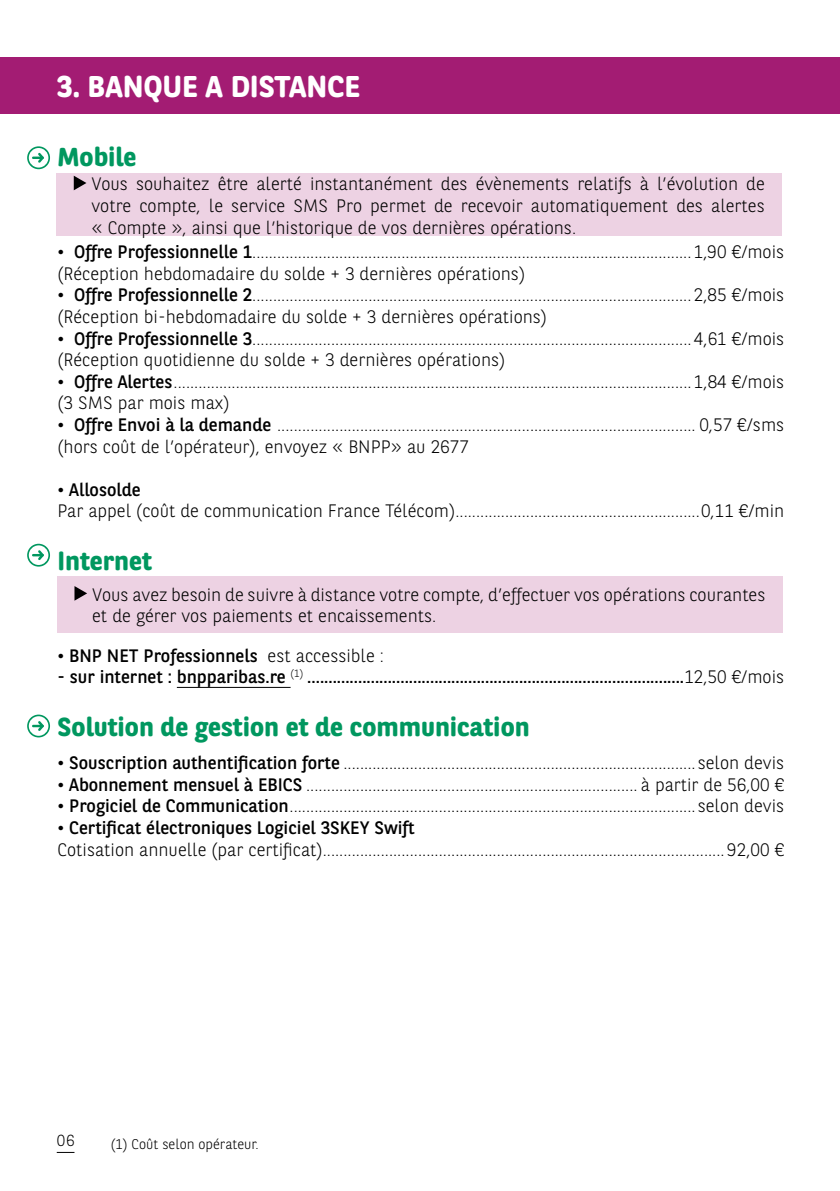
<style>
.page{position:relative;width:840px;height:1191px;background:#fff}
.page>*{position:absolute;margin:0;border:0;box-sizing:border-box;transform-origin:0 0}
.t1{font:700 30px "BNPP Rounded";color:#fff}
.t2{font:700 26px "BNPP Rounded";color:#00975f}
.t3{font:300 18px/21.6px "BNPP Sans";color:#000}
.t4{font:18px "BNPP Sans";color:#000}
.t5{font:300 16px "BNPP Sans";color:#000}
.t6{font:300 14px "BNPP Sans";color:#000}
.s1{font-weight:400}
.s2{font-weight:300}
</style>
<div class="page">
<svg style="left:57px;top:1152px;width:17px;height:1px"></svg>
<div style="left:0;top:57px;width:839px;height:56px;background:#a31c73"></div>
<hr style="left:177px;top:687px;width:113px;height:1px;background:#000">
<svg style="left:27px;top:146px;width:23px;height:23px"></svg>
<svg style="left:27px;top:544px;width:23px;height:22px"></svg>
<svg style="left:27px;top:714px;width:23px;height:23px"></svg>
<div style="left:57px;top:173px;width:724px;height:63px;background:#edd2e3"></div>
<svg style="left:74px;top:176px;width:12px;height:14px"></svg>
<div style="left:57px;top:576px;width:725px;height:56px;background:#edd2e3"></div>
<svg style="left:74px;top:586px;width:13px;height:14px"></svg>
<h1 class="t1" style="left:57px;top:69px;width:305px">3. BANQUE A DISTANCE</h1>
<h2 class="t2" style="left:57px;top:142px;width:81px">Mobile</h2>
<p class="t3" style="left:91px;top:172px;width:674px;text-align:justify">Vous souhaitez être alerté instantanément des évènements relatifs à l’évolution de votre compte, le service SMS Pro permet de recevoir automatiquement des alertes « Compte », ainsi que l’historique de vos dernières opérations.</p>
<p class="t3" style="left:57px;top:240px;width:728px"><span class="s1">• Offre Professionnelle 1</span>..........................................................................................................1,90 €/mois (Réception hebdomadaire du solde + 3 dernières opérations)</p>
<p class="t3" style="left:57px;top:283px;width:728px"><span class="s1">• Offre Professionnelle 2</span>..........................................................................................................2,85 €/mois (Réception bi-hebdomadaire du solde + 3 dernières opérations)</p>
<p class="t3" style="left:57px;top:327px;width:728px"><span class="s1">• Offre Professionnelle 3</span>..........................................................................................................4,61 €/mois (Réception quotidienne du solde + 3 dernières opérations)</p>
<p class="t3" style="left:57px;top:370px;width:727px"><span class="s1">• Offre Alertes</span>.............................................................................................................................1,84 €/mois (3 SMS par mois max)</p>
<p class="t3" style="left:57px;top:413px;width:727px"><span class="s1">• Offre Envoi à la demande</span> ..................................................................................................... 0,57 €/sms (hors coût de l’opérateur), envoyez « BNPP» au 2677</p>
<p class="t4" style="left:57px;top:477px;width:85px">• Allosolde</p>
<p class="t3" style="left:57px;top:499px;width:727px">Par appel (coût de communication France Télécom)...........................................................0,11 €/min</p>
<h2 class="t2" style="left:57px;top:546px;width:96px">Internet</h2>
<p class="t3" style="left:92px;top:583px;width:674px">Vous avez besoin de suivre à distance votre compte, d’effectuer vos opérations courantes et de gérer vos paiements et encaissements.</p>
<p class="t4" style="left:57px;top:643px;width:328px">• BNP NET Professionnels <span class="s2">est accessible :</span></p>
<p class="t4" style="left:57px;top:665px;width:727px">- sur internet : bnpparibas.re <sup>(1)</sup> .........................................................................................<span class="s2">12,50 €/mois</span></p>
<h2 class="t2" style="left:57px;top:712px;width:473px">Solution de gestion et de communication</h2>
<p class="t3" style="left:57px;top:751px;width:727px"><span class="s1">• Souscription authentification forte</span> .....................................................................................selon devis</p>
<p class="t3" style="left:57px;top:773px;width:727px"><span class="s1">• Abonnement mensuel à EBICS</span> ................................................................................ à partir de 56,00 €</p>
<p class="t3" style="left:57px;top:794px;width:727px"><span class="s1">• Progiciel de Communication</span>..................................................................................................selon devis</p>
<p class="t4" style="left:57px;top:815px;width:358px">• Certificat électroniques Logiciel 3SKEY Swift</p>
<p class="t3" style="left:57px;top:837px;width:727px">Cotisation annuelle (par certificat)................................................................................................. 92,00 €</p>
<p class="t5" style="left:57px;top:1129px;width:19px">06</p>
<p class="t6" style="left:111px;top:1134px;width:149px">(1) Coût selon opérateur.</p>
</div>
